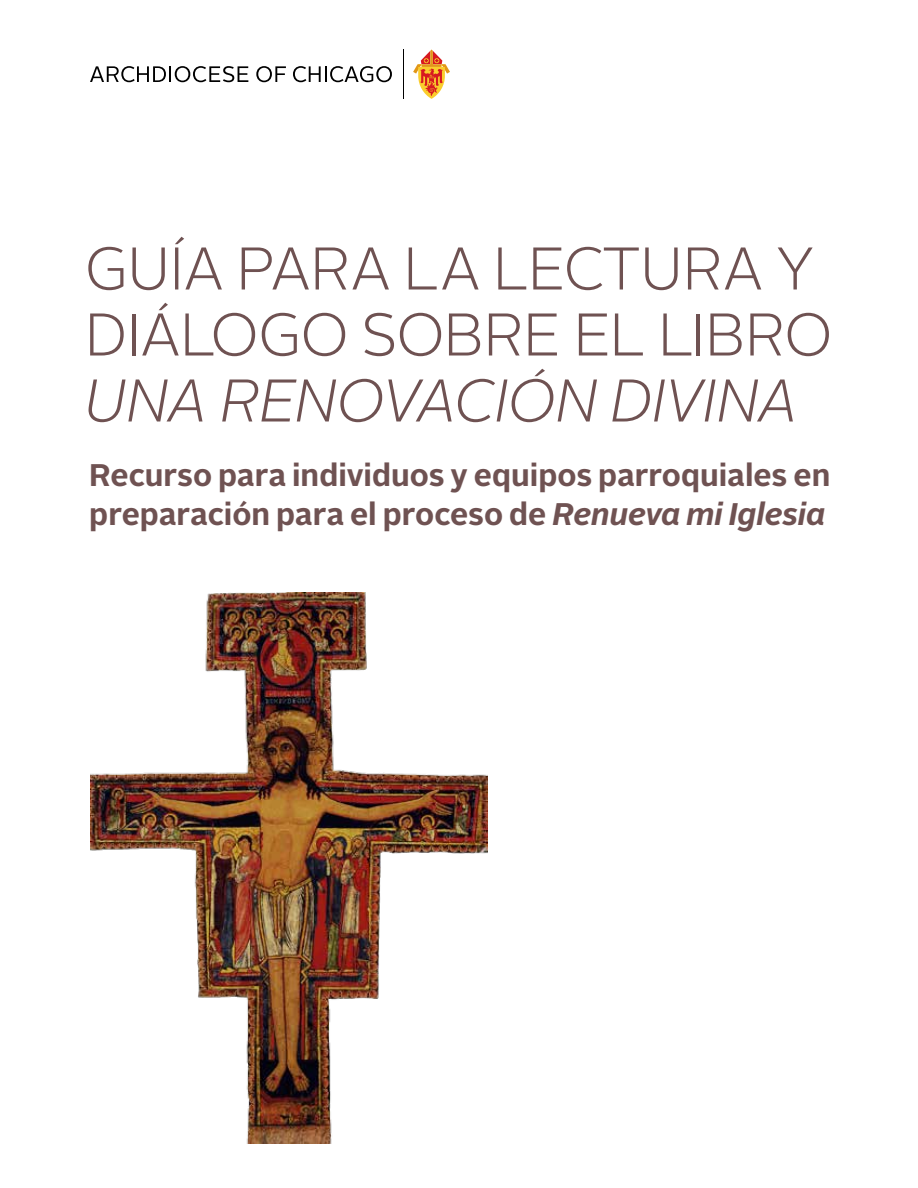
<style>
.page{position:relative;width:918px;height:1188px;background:#fff}
.page>*{position:absolute;margin:0;border:0;box-sizing:border-box;transform-origin:0 0}
.t1{font:300 60px/66px "Alright Sans";letter-spacing:-.015em;color:#6f5252}
.t2{font:italic 300 60px "Alright Sans";letter-spacing:-.02em;color:#6f5252}
.t3{font:700 31.2px/39px "Alright Sans";color:#6f5252}
.s1{font-style:italic}
</style>
<div class="page">
<hr style="left:404px;top:50px;width:1px;height:49px;background:#000">
<svg style="left:90px;top:66px;width:158px;height:16px"></svg>
<svg style="left:256px;top:66px;width:30px;height:16px"></svg>
<svg style="left:293px;top:66px;width:99px;height:16px"></svg>
<svg style="left:413px;top:50px;width:37px;height:49px"></svg>
<img style="left:91px;top:592px;width:397px;height:551px">
<h1 class="t1" style="left:85px;top:237px;width:749px">GUÍA PARA LA LECTURA Y<br>DIÁLOGO SOBRE EL LIBRO</h1>
<h1 class="t2" style="left:85px;top:360px;width:716px">UNA RENOVACIÓN DIVINA</h1>
<p class="t3" style="left:89px;top:456px;width:743px">Recurso para individuos y equipos parroquiales en preparación para el proceso de <span class="s1">Renueva mi Iglesia</span></p>
</div>
